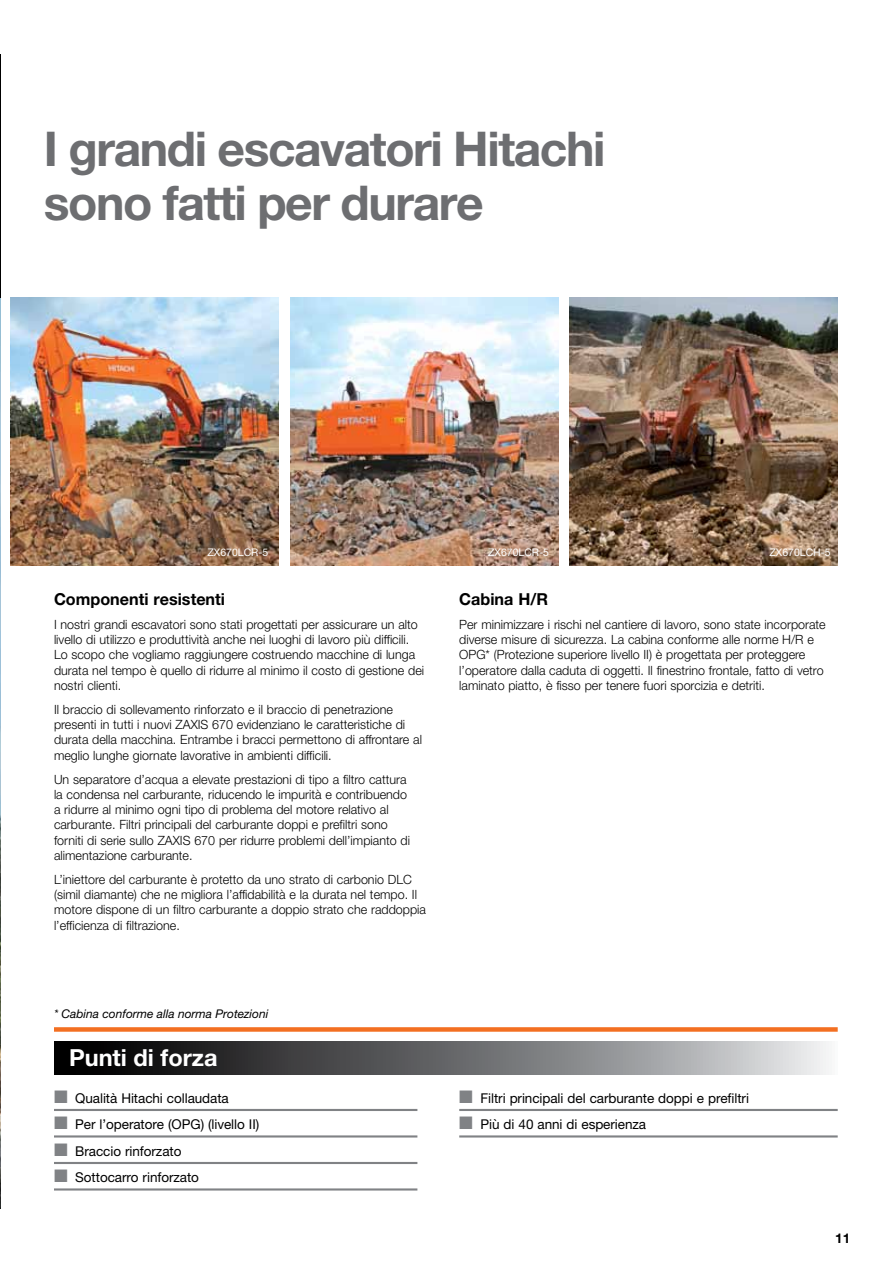
<style>
.page{position:relative;width:893px;height:1263px;background:#fff}
.page>*{position:absolute;margin:0;border:0;box-sizing:border-box;transform-origin:0 0}
.t1{font:700 48px/54.4px "Helvetica Neue LT Pro";letter-spacing:-.03em;color:#6d6e71}
.t2{font:700 23.55px "Helvetica Neue LT Pro";color:#fff}
.t3{font:700 16.5px "Helvetica Neue LT Pro";color:#000}
.t4{font:13.5px "Helvetica Neue LT Pro";letter-spacing:-.005em;color:#000}
.t5{font:700 13.5px "Helvetica Neue LT Pro";color:#000}
.t6{font:300 12.75px/15.3px "Helvetica Neue LT Pro";color:#000}
.t7{font:italic 12px "Helvetica Neue LT Pro";color:#000}
.t8{font:10.5px "Helvetica Neue LT Pro";color:#fff}
.s1{color:#808285}
</style>
<div class="page">
<div style="left:54px;top:1027px;width:784px;height:5px;background:#f36f21"></div>
<img style="left:0;top:298px;width:1px;height:911px">
<img style="left:570px;top:298px;width:268px;height:268px">
<img style="left:11px;top:298px;width:267px;height:268px">
<img style="left:290px;top:298px;width:268px;height:268px">
<svg style="left:54px;top:1041px;width:775px;height:34px;background:#68696b"></svg>
<hr style="left:0;top:54px;width:1px;height:244px;background:#000">
<hr style="left:54px;top:1109px;width:363px;height:2px;background:#808285">
<hr style="left:54px;top:1135px;width:363px;height:2px;background:#808285">
<hr style="left:54px;top:1162px;width:363px;height:2px;background:#808285">
<hr style="left:54px;top:1188px;width:363px;height:2px;background:#808285">
<hr style="left:459px;top:1109px;width:379px;height:2px;background:#808285">
<hr style="left:459px;top:1135px;width:379px;height:2px;background:#808285">
<h1 class="t1" style="left:44px;top:120px;width:563px">I grandi escavatori Hitachi sono fatti per durare</h1>
<p class="t8" style="left:208px;top:546px;width:62px">ZX670LCR-5</p>
<p class="t8" style="left:488px;top:546px;width:62px">ZX670LCR-5</p>
<p class="t8" style="left:769px;top:546px;width:63px">ZX670LCH-5</p>
<p class="t3" style="left:54px;top:589px;width:173px">Componenti resistenti</p>
<p class="t6" style="left:54px;top:616px;width:372px">I nostri grandi escavatori sono stati progettati per assicurare un alto livello di utilizzo e produttività anche nei luoghi di lavoro più difficili.<br>Lo scopo che vogliamo raggiungere costruendo macchine di lunga durata nel tempo è quello di ridurre al minimo il costo di gestione dei nostri clienti.</p>
<p class="t6" style="left:54px;top:701px;width:369px">Il braccio di sollevamento rinforzato e il braccio di penetrazione presenti in tutti i nuovi ZAXIS 670 evidenziano le caratteristiche di durata della macchina. Entrambe i bracci permettono di affrontare al meglio lunghe giornate lavorative in ambienti difficili.</p>
<p class="t6" style="left:54px;top:771px;width:357px">Un separatore d’acqua a elevate prestazioni di tipo a filtro cattura la condensa nel carburante, riducendo le impurità e contribuendo a ridurre al minimo ogni tipo di problema del motore relativo al carburante. Filtri principali del carburante doppi e prefiltri sono forniti di serie sullo ZAXIS 670 per ridurre problemi dell’impianto di alimentazione carburante.</p>
<p class="t6" style="left:54px;top:871px;width:373px">L’iniettore del carburante è protetto da uno strato di carbonio DLC (simil diamante) che ne migliora l’affidabilità e la durata nel tempo. Il motore dispone di un filtro carburante a doppio strato che raddoppia l’efficienza di filtrazione.</p>
<p class="t7" style="left:54px;top:1006px;width:216px">* Cabina conforme alla norma Protezioni</p>
<h2 class="t2" style="left:69px;top:1043px;width:150px">Punti di forza</h2>
<p class="t4" style="left:54px;top:1090px;width:176px"><span class="s1">■</span> Qualità Hitachi collaudata</p>
<p class="t4" style="left:54px;top:1116px;width:207px"><span class="s1">■</span> Per l’operatore (OPG) (livello II)</p>
<p class="t4" style="left:54px;top:1143px;width:129px"><span class="s1">■</span> Braccio rinforzato</p>
<p class="t4" style="left:54px;top:1169px;width:147px"><span class="s1">■</span> Sottocarro rinforzato</p>
<p class="t3" style="left:459px;top:589px;width:90px">Cabina H/R</p>
<p class="t6" style="left:459px;top:616px;width:368px">Per minimizzare i rischi nel cantiere di lavoro, sono state incorporate diverse misure di sicurezza. La cabina conforme alle norme H/R e OPG* (Protezione superiore livello II) è progettata per proteggere l’operatore dalla caduta di oggetti. Il finestrino frontale, fatto di vetro laminato piatto, è fisso per tenere fuori sporcizia e detriti.</p>
<p class="t4" style="left:459px;top:1090px;width:291px"><span class="s1">■</span> Filtri principali del carburante doppi e prefiltri</p>
<p class="t4" style="left:459px;top:1116px;width:188px"><span class="s1">■</span> Più di 40 anni di esperienza</p>
<p class="t5" style="left:835px;top:1230px;width:17px">11</p>
</div>
